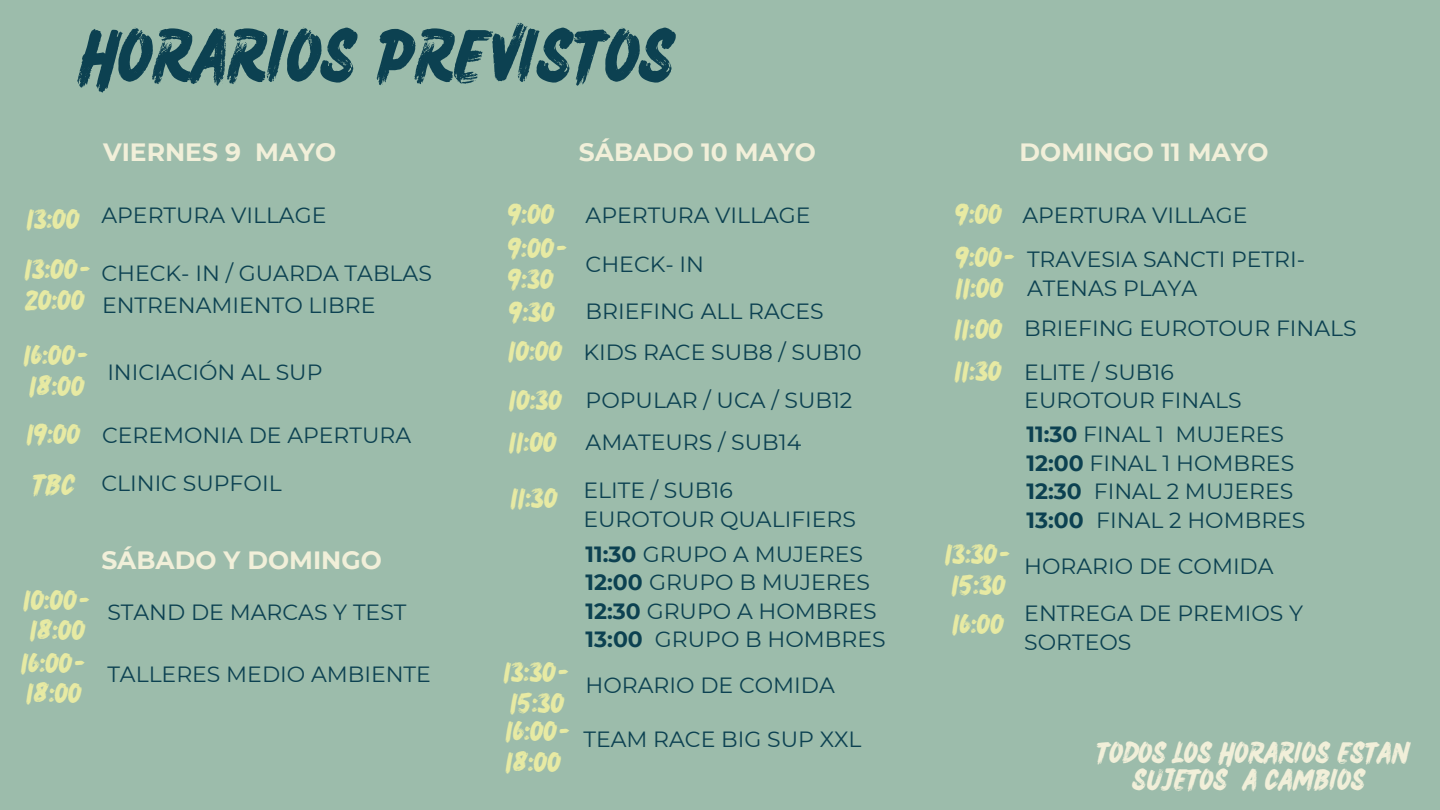
<style>
.page{position:relative;width:1440px;height:810px;background:#9cbcab}
.page>*{position:absolute;margin:0;border:0;box-sizing:border-box;transform-origin:0 0}
.t1{font:55px "Salted Bay";color:#0c4151}
.t2{font:700 25px "Montserrat";color:#f1efd9}
.t3{font:22px/28.5px "Montserrat";color:#0c4151}
.t4{font:22px/30.8px "Salted Bay";color:#e7eaa3}
.t5{font:22px/26.2px "Salted Bay";color:#f1efd9;text-align:center}
.s1{font-family:"Salted Bay";color:#e7eaa3}
.s2{font-weight:700}
</style>
<div class="page">
<h1 class="t1" style="left:81px;top:22px;width:596px">HORARIOS PREVISTOS</h1>
<p class="t2" style="left:103px;top:137px;width:235px">VIERNES 9 MAYO</p>
<p class="t2" style="left:579px;top:137px;width:239px">SÁBADO 10 MAYO</p>
<p class="t2" style="left:1020px;top:137px;width:251px">DOMINGO 11 MAYO</p>
<p class="t3" style="left:27px;top:201px;width:301px"><span class="s1">13:00</span> APERTURA VILLAGE</p>
<p class="t3" style="left:25px;top:259px;width:409px"><span class="s1">13:00-</span> CHECK- IN / GUARDA TABLAS</p>
<p class="t4" style="left:25px;top:286px;width:61px">20:00</p>
<p class="t3" style="left:102px;top:291px;width:275px">ENTRENAMIENTO LIBRE</p>
<p class="t4" style="left:24px;top:342px;width:68px">16:00-<br>18:00</p>
<p class="t3" style="left:107px;top:357px;width:217px">INICIACIÓN AL SUP</p>
<p class="t3" style="left:101px;top:411px;width:311px;line-height:48px;text-indent:-75px"><span class="s1">19:00</span> CEREMONIA DE APERTURA<br>CLINIC SUPFOIL</p>
<p class="t4" style="left:33px;top:471px;width:44px">TBC</p>
<p class="t4" style="left:23px;top:586px;width:70px;text-align:center">10:00-<br>18:00</p>
<p class="t4" style="left:21px;top:649px;width:68px">16:00-<br>18:00</p>
<p class="t2" style="left:101px;top:544px;width:282px">SÁBADO Y DOMINGO</p>
<p class="t3" style="left:107px;top:597px;width:301px">STAND DE MARCAS Y TEST</p>
<p class="t3" style="left:107px;top:660px;width:325px">TALLERES MEDIO AMBIENTE</p>
<p class="t4" style="left:508px;top:201px;width:48px">9:00</p>
<p class="t3" style="left:586px;top:201px;width:227px">APERTURA VILLAGE</p>
<p class="t4" style="left:508px;top:235px;width:63px">9:00-<br>9:30</p>
<p class="t3" style="left:586px;top:249px;width:120px">CHECK- IN</p>
<p class="t4" style="left:509px;top:299px;width:47px">9:30</p>
<p class="t3" style="left:508px;top:338px;width:355px"><span class="s1">10:00</span> KIDS RACE SUB8 / SUB10</p>
<p class="t3" style="left:586px;top:297px;width:240px">BRIEFING ALL RACES</p>
<p class="t3" style="left:509px;top:386px;width:345px"><span class="s1">10:30</span> POPULAR / UCA / SUB12</p>
<p class="t4" style="left:509px;top:429px;width:49px">11:00</p>
<p class="t3" style="left:586px;top:428px;width:217px">AMATEURS / SUB14</p>
<p class="t4" style="left:511px;top:485px;width:48px">11:30</p>
<p class="t3" style="left:583px;top:476px;width:274px">ELITE / SUB16<br>EUROTOUR QUALIFIERS</p>
<p class="t3" style="left:586px;top:539px;width:302px"><span class="s2">11:30</span> GRUPO A MUJERES<br><span class="s2">12:00</span> GRUPO B MUJERES<br><span class="s2">12:30</span> GRUPO A HOMBRES<br><span class="s2">13:00</span> GRUPO B HOMBRES</p>
<p class="t4" style="left:504px;top:659px;width:69px">13:30-<br>15:30</p>
<p class="t3" style="left:586px;top:671px;width:251px">HORARIO DE COMIDA</p>
<p class="t4" style="left:506px;top:717px;width:68px">16:00-<br>18:00</p>
<p class="t3" style="left:583px;top:725px;width:280px">TEAM RACE BIG SUP XXL</p>
<p class="t3" style="left:956px;top:201px;width:293px"><span class="s1">9:00</span> APERTURA VILLAGE</p>
<p class="t4" style="left:956px;top:243px;width:63px">9:00-<br>11:00</p>
<p class="t4" style="left:955px;top:315px;width:49px">11:00</p>
<p class="t3" style="left:1024px;top:358px;width:219px;text-indent:-69px"><span class="s1">11:30</span> ELITE / SUB16<br>EUROTOUR FINALS</p>
<p class="t3" style="left:1027px;top:245px;width:280px">TRAVESIA SANCTI PETRI-<br>ATENAS PLAYA</p>
<p class="t3" style="left:1024px;top:314px;width:334px">BRIEFING EUROTOUR FINALS</p>
<p class="t4" style="left:945px;top:541px;width:69px">13:30-<br>15:30</p>
<p class="t4" style="left:953px;top:610px;width:53px">16:00</p>
<p class="t3" style="left:1026px;top:420px;width:281px"><span class="s2">11:30</span> FINAL 1 MUJERES<br><span class="s2">12:00</span> FINAL 1 HOMBRES<br><span class="s2">12:30</span> FINAL 2 MUJERES<br><span class="s2">13:00</span> FINAL 2 HOMBRES</p>
<p class="t3" style="left:1024px;top:552px;width:251px">HORARIO DE COMIDA</p>
<p class="t3" style="left:1024px;top:599px;width:280px">ENTREGA DE PREMIOS Y<br>SORTEOS</p>
<p class="t5" style="left:1097px;top:741px;width:314px">TODOS LOS HORARIOS ESTAN<br>SUJETOS A CAMBIOS</p>
</div>
